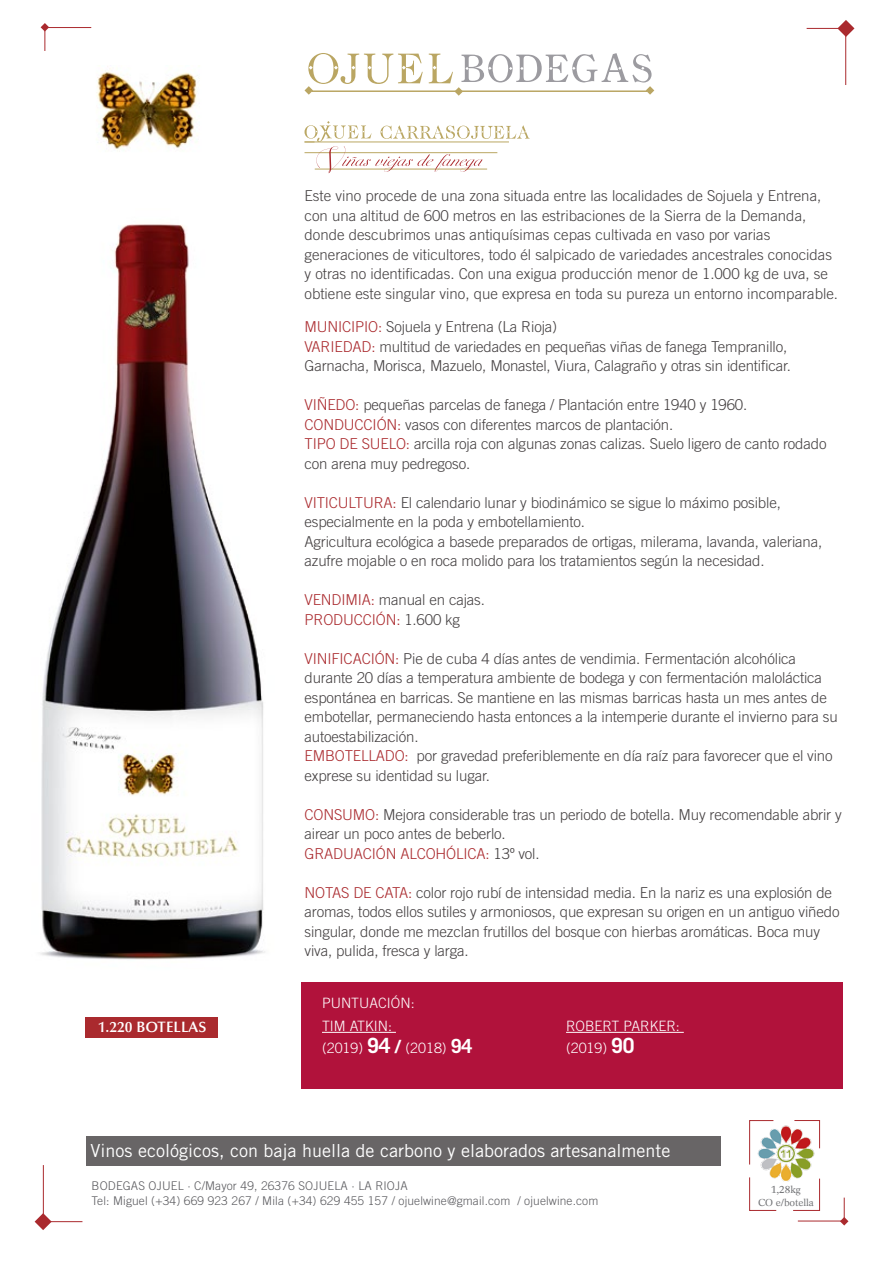
<style>
.page{position:relative;width:893px;height:1263px;background:#fff}
.page>*{position:absolute;margin:0;border:0;box-sizing:border-box;transform-origin:0 0}
.t1{font:18px "Trade Gothic LT Std";color:#fff}
.t2{font:300 15px/19.5px "Trade Gothic LT Std";letter-spacing:-.01em;color:#433f40}
.t3{font:600 15px "Optima LT Std";color:#fff}
.t4{font:300 14.25px/22.5px "Trade Gothic LT Std";color:#fff}
.t5{font:300 12px/14.4px "Trade Gothic LT Std";letter-spacing:.01em;color:#5b5b5f}
.t6{font:10.2px/12.1px "Rotation LT";letter-spacing:-.01em;color:#717275;text-align:center}
.s1{color:#aa2a2e}
.s2{font-weight:700;font-size:21px}
.s3{font-weight:700;font-size:18px}
.s4{font-weight:700;font-size:19.5px}
</style>
<div class="page">
<img style="left:40px;top:224px;width:225px;height:736px">
<svg style="left:35px;top:1213px;width:16px;height:17px"></svg>
<hr style="left:311px;top:90px;width:336px;height:2px;background:#baa663">
<svg style="left:304px;top:53px;width:119px;height:42px"></svg>
<svg style="left:429px;top:53px;width:225px;height:43px"></svg>
<div style="left:85px;top:1017px;width:133px;height:21px;background:#aa2a2e"></div>
<hr style="left:50px;top:1222px;width:32px;height:1px;background:#aa2a2e">
<hr style="left:50px;top:1221px;width:32px;height:1px;background:#aa2a2e">
<hr style="left:798px;top:1221px;width:48px;height:1px;background:#aa2a2e">
<hr style="left:43px;top:1165px;width:1px;height:52px;background:#aa2a2e">
<svg style="left:840px;top:1197px;width:8px;height:28px"></svg>
<svg style="left:837px;top:20px;width:17px;height:16px"></svg>
<hr style="left:807px;top:28px;width:32px;height:1px;background:#aa2a2e">
<hr style="left:43px;top:28px;width:48px;height:1px;background:#aa2a2e">
<hr style="left:43px;top:27px;width:48px;height:1px;background:#aa2a2e">
<hr style="left:846px;top:33px;width:1px;height:52px;background:#aa2a2e">
<hr style="left:845px;top:33px;width:1px;height:52px;background:#aa2a2e">
<svg style="left:41px;top:23px;width:8px;height:28px"></svg>
<img style="left:760px;top:1125px;width:55px;height:56px">
<svg style="left:749px;top:1177px;width:28px;height:34px"></svg>
<svg style="left:792px;top:1178px;width:28px;height:33px"></svg>
<svg style="left:794px;top:1120px;width:26px;height:29px"></svg>
<svg style="left:749px;top:1120px;width:25px;height:45px"></svg>
<img style="left:97px;top:68px;width:100px;height:81px">
<svg style="left:304px;top:121px;width:226px;height:52px"></svg>
<div style="left:86px;top:1136px;width:634px;height:29px;background:#686566"></div>
<div style="left:302px;top:982px;width:541px;height:106px;background:#b1123b"></div>
<hr style="left:322px;top:1032px;width:74px;height:1px;background:#fff">
<hr style="left:566px;top:1032px;width:118px;height:1px;background:#fff">
<p class="t2" style="left:304px;top:186px;width:535px">Este vino procede de una zona situada entre las localidades de Sojuela y Entrena, con una altitud de 600 metros en las estribaciones de la Sierra de la Demanda, donde descubrimos unas antiquísimas cepas cultivada en vaso por varias generaciones de viticultores, todo él salpicado de variedades ancestrales conocidas y otras no identificadas. Con una exigua producción menor de 1.000 kg de uva, se obtiene este singular vino, que expresa en toda su pureza un entorno incomparable.</p>
<p class="t3" style="left:98px;top:1018px;width:110px">1.220 BOTELLAS</p>
<p class="t2" style="left:304px;top:317px;width:488px"><span class="s1">MUNICIPIO:</span> Sojuela y Entrena (La Rioja)<br><span class="s1">VARIEDAD:</span> multitud de variedades en pequeñas viñas de fanega Tempranillo,<br>Garnacha, Morisca, Mazuelo, Monastel, Viura, Calagraño y otras sin identificar.</p>
<p class="t2" style="left:304px;top:395px;width:523px"><span class="s1">VIÑEDO:</span> pequeñas parcelas de fanega / Plantación entre 1940 y 1960.<br><span class="s1">CONDUCCIÓN:</span> vasos con diferentes marcos de plantación.<br><span class="s1">TIPO DE SUELO:</span> arcilla roja con algunas zonas calizas. Suelo ligero de canto rodado con arena muy pedregoso.</p>
<p class="t2" style="left:304px;top:492px;width:519px"><span class="s1">VITICULTURA:</span> El calendario lunar y biodinámico se sigue lo máximo posible, especialmente en la poda y embotellamiento.<br>Agricultura ecológica a basede preparados de ortigas, milerama, lavanda, valeriana, azufre mojable o en roca molido para los tratamientos según la necesidad.</p>
<p class="t2" style="left:304px;top:590px;width:182px"><span class="s1">VENDIMIA:</span> manual en cajas.<br><span class="s1">PRODUCCIÓN:</span> 1.600 kg</p>
<p class="t2" style="left:304px;top:648px;width:535px"><span class="s1">VINIFICACIÓN:</span> Pie de cuba 4 días antes de vendimia. Fermentación alcohólica durante 20 días a temperatura ambiente de bodega y con fermentación maloláctica espontánea en barricas. Se mantiene en las mismas barricas hasta un mes antes de embotellar, permaneciendo hasta entonces a la intemperie durante el invierno para su autoestabilización.<br><span class="s1">EMBOTELLADO:</span> por gravedad preferiblemente en día raíz para favorecer que el vino exprese su identidad su lugar.</p>
<p class="t2" style="left:304px;top:804px;width:539px"><span class="s1">CONSUMO:</span> Mejora considerable tras un periodo de botella. Muy recomendable abrir y airear un poco antes de beberlo.<br><span class="s1">GRADUACIÓN ALCOHÓLICA:</span> 13º vol.</p>
<p class="t2" style="left:304px;top:882px;width:536px"><span class="s1">NOTAS DE CATA:</span> color rojo rubí de intensidad media. En la nariz es una explosión de aromas, todos ellos sutiles y armoniosos, que expresan su origen en un antiguo viñedo singular, donde me mezclan frutillos del bosque con hierbas aromáticas. Boca muy viva, pulida, fresca y larga.</p>
<p class="t4" style="left:322px;top:992px;width:152px">PUNTUACIÓN:<br>TIM ATKIN:<br>(2019) <span class="s2">94</span> <span class="s3">/</span> (2018) <span class="s4">94</span></p>
<p class="t4" style="left:566px;top:1014px;width:115px">ROBERT PARKER: (2019) <span class="s2">90</span></p>
<p class="t1" style="left:91px;top:1139px;width:581px">Vinos ecológicos, con baja huella de carbono y elaborados artesanalmente</p>
<p class="t5" style="left:92px;top:1178px;width:508px">BODEGAS OJUEL · C/Mayor 49, 26376 SOJUELA · LA RIOJA<br>Tel: Miguel (+34) 669 923 267 / Mila (+34) 629 455 157 / ojuelwine@gmail.com / ojuelwine.com</p>
<p class="t6" style="left:758px;top:1184px;width:57px">1,28kg<br>CO e/botella</p>
</div>
